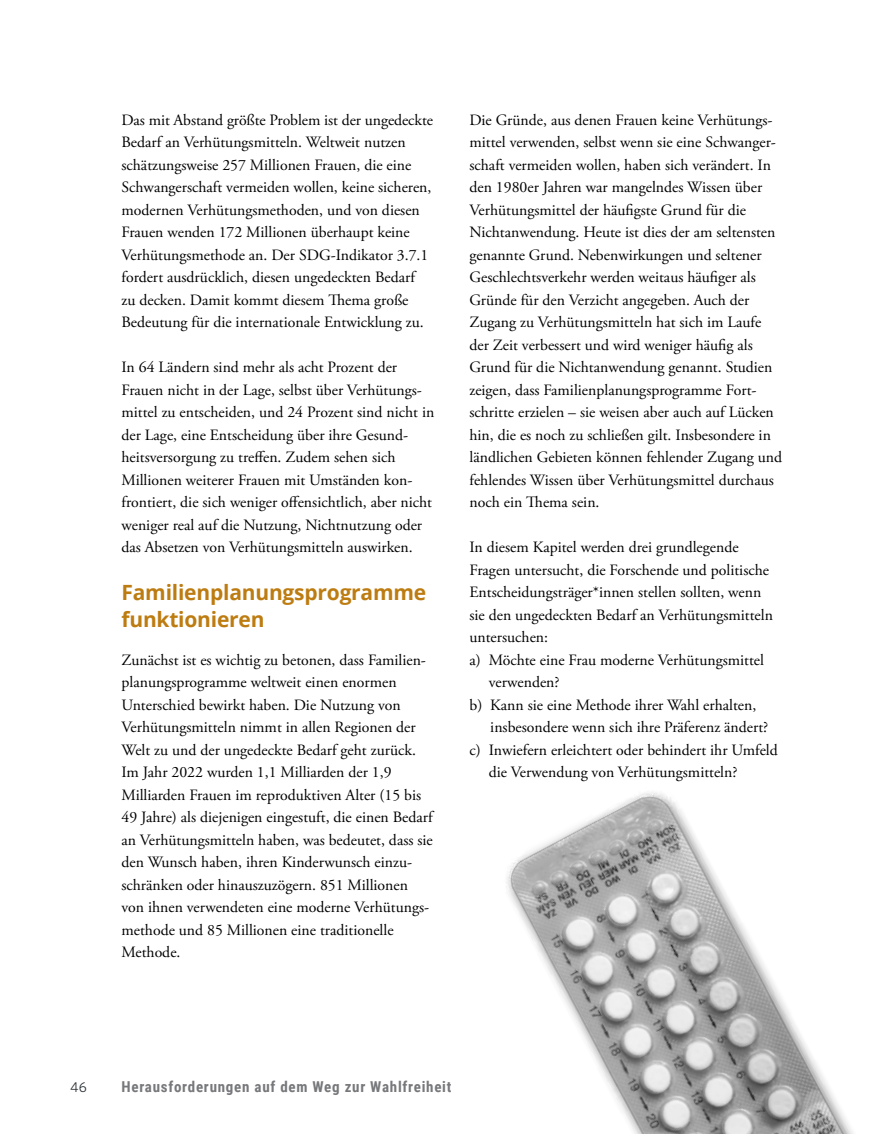
<style>
.page{position:relative;width:891px;height:1134px;background:#fff}
.page>*{position:absolute;margin:0;border:0;box-sizing:border-box;transform-origin:0 0}
.t1{font:700 21px/27px "Open Sans";letter-spacing:-.01em;color:#bd7c11}
.t2{font:15.75px/22.5px "Adobe Garamond Pro";color:#000}
.t3{font:700 15px "Roboto Condensed";letter-spacing:.05em;color:#77787b}
.t4{font:12.75px "UNFPA Text";color:#262c2f}
</style>
<div class="page">
<img style="left:506px;top:792px;width:347px;height:342px">
<p class="t2" style="left:122px;top:109px;width:313px">Das mit Abstand größte Problem ist der ungedeckte Bedarf an Verhütungsmitteln. Weltweit nutzen schätzungsweise 257 Millionen Frauen, die eine Schwangerschaft vermeiden wollen, keine sicheren, modernen Verhütungsmethoden, und von diesen Frauen wenden 172 Millionen überhaupt keine Verhütungsmethode an. Der SDG-Indikator 3.7.1 fordert ausdrücklich, diesen ungedeckten Bedarf<br>zu decken. Damit kommt diesem Thema große Bedeutung für die internationale Entwicklung zu.</p>
<p class="t2" style="left:122px;top:356px;width:314px">In 64 Ländern sind mehr als acht Prozent der Frauen nicht in der Lage, selbst über Verhütungs&shy;mittel zu entscheiden, und 24 Prozent sind nicht in der Lage, eine Entscheidung über ihre Gesund&shy;heitsversorgung zu treffen. Zudem sehen sich Millionen weiterer Frauen mit Umständen kon&shy;frontiert, die sich weniger offensichtlich, aber nicht weniger real auf die Nutzung, Nichtnutzung oder das Absetzen von Verhütungsmitteln auswirken.</p>
<h1 class="t1" style="left:122px;top:579px;width:306px">Familienplanungsprogramme funktionieren</h1>
<p class="t2" style="left:122px;top:649px;width:313px">Zunächst ist es wichtig zu betonen, dass Familien&shy;planungsprogramme weltweit einen enormen Unterschied bewirkt haben. Die Nutzung von Verhütungsmitteln nimmt in allen Regionen der Welt zu und der ungedeckte Bedarf geht zurück.<br>Im Jahr 2022 wurden 1,1 Milliarden der 1,9<br>Milliarden Frauen im reproduktiven Alter (15 bis 49 Jahre) als diejenigen eingestuft, die einen Bedarf an Verhütungsmitteln haben, was bedeutet, dass sie den Wunsch haben, ihren Kinderwunsch einzu&shy;schränken oder hinauszuzögern. 851 Millionen von ihnen verwendeten eine moderne Verhütungs&shy;methode und 85 Millionen eine traditionelle Methode.</p>
<p class="t2" style="left:469px;top:109px;width:314px">Die Gründe, aus denen Frauen keine Verhütungs&shy;mittel verwenden, selbst wenn sie eine Schwanger&shy;schaft vermeiden wollen, haben sich verändert. In den 1980er Jahren war mangelndes Wissen über Verhütungsmittel der häufigste Grund für die Nichtanwendung. Heute ist dies der am seltensten genannte Grund. Nebenwirkungen und seltener Geschlechtsverkehr werden weitaus häufiger als Gründe für den Verzicht angegeben. Auch der Zugang zu Verhütungsmitteln hat sich im Laufe der Zeit verbessert und wird weniger häufig als Grund für die Nichtanwendung genannt. Studien zeigen, dass Familienplanungsprogramme Fort&shy;schritte erzielen – sie weisen aber auch auf Lücken hin, die es noch zu schließen gilt. Insbesondere in ländlichen Gebieten können fehlender Zugang und fehlendes Wissen über Verhütungsmittel durchaus noch ein Thema sein.</p>
<p class="t2" style="left:469px;top:537px;width:271px">In diesem Kapitel werden drei grundlegende</p>
<p class="t2" style="left:469px;top:559px;width:301px">Fragen untersucht, die Forschende und politische</p>
<p class="t2" style="left:469px;top:582px;width:293px">Entscheidungsträger*innen stellen sollten, wenn</p>
<p class="t2" style="left:469px;top:604px;width:305px">sie den ungedeckten Bedarf an Verhütungsmitteln</p>
<p class="t2" style="left:469px;top:627px;width:80px">untersuchen:</p>
<p class="t2" style="left:469px;top:649px;width:296px">a) Möchte eine Frau moderne Verhütungsmittel</p>
<p class="t2" style="left:489px;top:672px;width:72px">verwenden?</p>
<p class="t2" style="left:469px;top:694px;width:288px">b) Kann sie eine Methode ihrer Wahl erhalten,</p>
<p class="t2" style="left:490px;top:717px;width:280px">insbesondere wenn sich ihre Präferenz ändert?</p>
<p class="t2" style="left:469px;top:739px;width:310px">c) Inwiefern erleichtert oder behindert ihr Umfeld</p>
<p class="t2" style="left:489px;top:762px;width:250px">die Verwendung von Verhütungsmitteln?</p>
<p class="t4" style="left:70px;top:1079px;width:18px">46</p>
<p class="t3" style="left:122px;top:1076px;width:331px">Herausforderungen auf dem Weg zur Wahlfreiheit</p>
</div>
